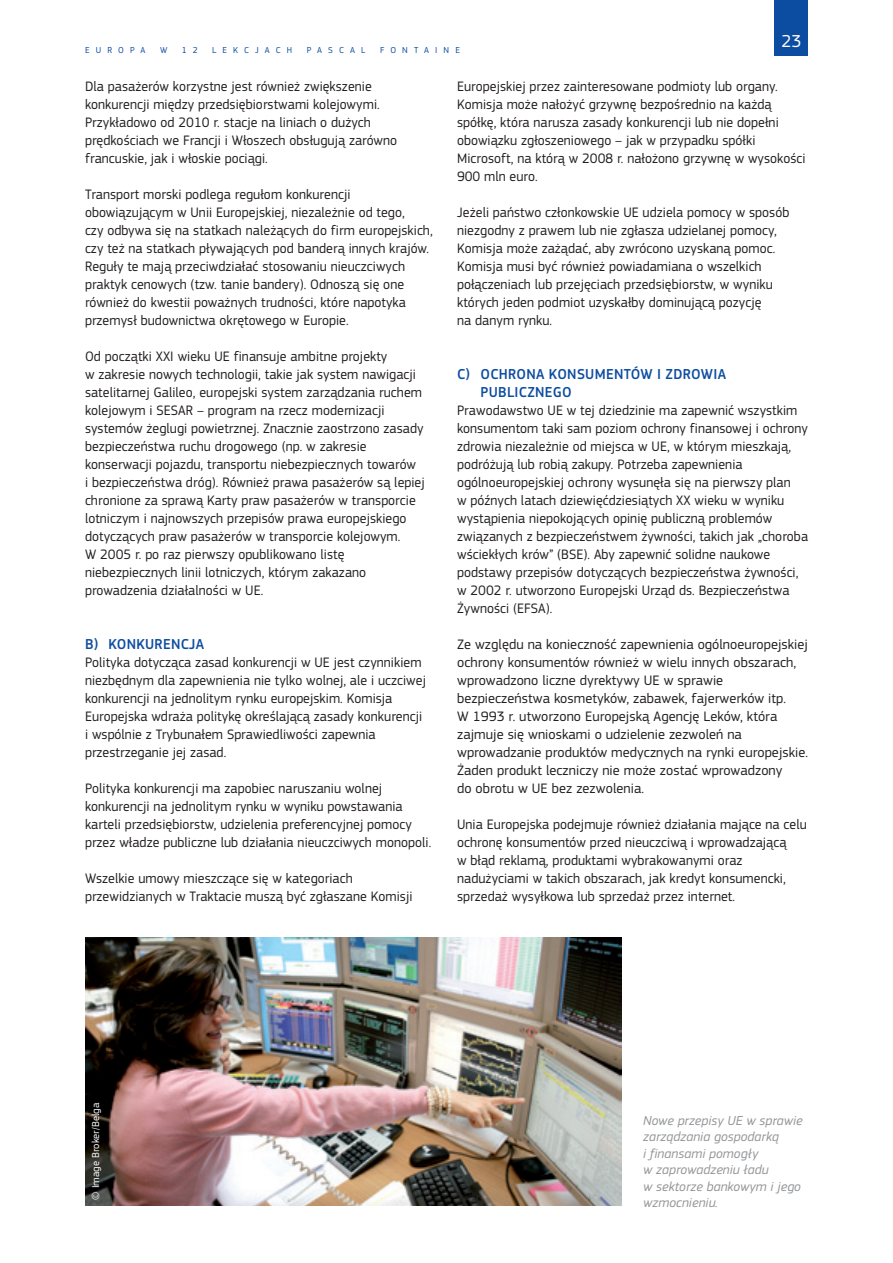
<style>
.page{position:relative;width:893px;height:1263px;background:#fff}
.page>*{position:absolute;margin:0;border:0;box-sizing:border-box;transform-origin:0 0}
.t1{font:18px "EC Square Sans Pro";color:#fff}
.Heading04{font:500 15px/18px "EC Square Sans Pro";letter-spacing:.02em;color:#0d4da1}
.BodyText{font:14.25px/18px "EC Square Sans Pro";letter-spacing:.005em;color:#231f20}
.legende_R{font:italic 13.5px/16.5px "EC Square Sans Pro";letter-spacing:.005em;color:#939598}
.copyright_copy{font:10.5px "EC Square Sans Pro";letter-spacing:.005em;color:#fff}
.t2{font:9px "EC Square Sans Pro";letter-spacing:.68em;color:#0d4da1}
</style>
<div class="page">
<div style="left:775px;top:0;width:33px;height:55px;background:#0d4da1"></div>
<img style="left:85px;top:937px;width:537px;height:269px">
<p class="t1" style="left:781px;top:30px;width:22px">23</p>
<p class="t2" style="left:85px;top:45px;width:62px">EUROPA</p>
<p class="t2" style="left:160px;top:45px;width:9px">W</p>
<p class="t2" style="left:182px;top:45px;width:17px">1 2</p>
<p class="t2" style="left:212px;top:45px;width:82px">LEKCJACH</p>
<p class="t2" style="left:307px;top:45px;width:60px">PASCAL</p>
<p class="t2" style="left:380px;top:45px;width:81px">FONTAINE</p>
<p class="BodyText" style="left:85px;top:78px;width:314px">Dla pasażerów korzystne jest również zwiększenie konkurencji między przedsiębiorstwami kolejowymi.<br>Przykładowo od 2010 r. stacje na liniach o dużych prędkościach we Francji i Włoszech obsługują zarówno francuskie, jak i włoskie pociągi.</p>
<p class="BodyText" style="left:85px;top:186px;width:349px">Transport morski podlega regułom konkurencji obowiązującym w Unii Europejskiej, niezależnie od tego,<br>czy odbywa się na statkach należących do firm europejskich, czy też na statkach pływających pod banderą innych krajów.<br>Reguły te mają przeciwdziałać stosowaniu nieuczciwych praktyk cenowych (tzw. tanie bandery). Odnoszą się one również do kwestii poważnych trudności, które napotyka przemysł budownictwa okrętowego w Europie.</p>
<p class="BodyText" style="left:85px;top:348px;width:341px">Od początki XXI wieku UE finansuje ambitne projekty<br>w zakresie nowych technologii, takie jak system nawigacji satelitarnej Galileo, europejski system zarządzania ruchem kolejowym i SESAR – program na rzecz modernizacji systemów żeglugi powietrznej. Znacznie zaostrzono zasady bezpieczeństwa ruchu drogowego (np. w zakresie konserwacji pojazdu, transportu niebezpiecznych towarów<br>i bezpieczeństwa dróg). Również prawa pasażerów są lepiej chronione za sprawą Karty praw pasażerów w transporcie lotniczym i najnowszych przepisów prawa europejskiego dotyczących praw pasażerów w transporcie kolejowym.<br>W 2005 r. po raz pierwszy opublikowano listę niebezpiecznych linii lotniczych, którym zakazano prowadzenia działalności w UE.</p>
<p class="BodyText" style="left:457px;top:78px;width:350px">Europejskiej przez zainteresowane podmioty lub organy.<br>Komisja może nałożyć grzywnę bezpośrednio na każdą spółkę, która narusza zasady konkurencji lub nie dopełni obowiązku zgłoszeniowego – jak w przypadku spółki Microsoft, na którą w 2008 r. nałożono grzywnę w wysokości 900 mln euro.</p>
<p class="BodyText" style="left:457px;top:204px;width:334px">Jeżeli państwo członkowskie UE udziela pomocy w sposób niezgodny z prawem lub nie zgłasza udzielanej pomocy, Komisja może zażądać, aby zwrócono uzyskaną pomoc.<br>Komisja musi być również powiadamiana o wszelkich połączeniach lub przejęciach przedsiębiorstw, w wyniku których jeden podmiot uzyskałby dominującą pozycję<br>na danym rynku.</p>
<p class="Heading04" style="left:481px;top:366px;width:247px;text-indent:-23px">C) OCHRONA KONSUMENTÓW I ZDROWIA<br>PUBLICZNEGO</p>
<p class="BodyText" style="left:457px;top:402px;width:353px">Prawodawstwo UE w tej dziedzinie ma zapewnić wszystkim konsumentom taki sam poziom ochrony finansowej i ochrony zdrowia niezależnie od miejsca w UE, w którym mieszkają, podróżują lub robią zakupy. Potrzeba zapewnienia ogólnoeuropejskiej ochrony wysunęła się na pierwszy plan<br>w późnych latach dziewięćdziesiątych XX wieku w wyniku wystąpienia niepokojących opinię publiczną problemów związanych z bezpieczeństwem żywności, takich jak „choroba wściekłych krów” (BSE). Aby zapewnić solidne naukowe podstawy przepisów dotyczących bezpieczeństwa żywności, w 2002 r. utworzono Europejski Urząd ds. Bezpieczeństwa Żywności (EFSA).</p>
<p class="BodyText" style="left:457px;top:636px;width:352px">Ze względu na konieczność zapewnienia ogólnoeuropejskiej ochrony konsumentów również w wielu innych obszarach, wprowadzono liczne dyrektywy UE w sprawie bezpieczeństwa kosmetyków, zabawek, fajerwerków itp.<br>W 1993 r. utworzono Europejską Agencję Leków, która zajmuje się wnioskami o udzielenie zezwoleń na wprowadzanie produktów medycznych na rynki europejskie.<br>Żaden produkt leczniczy nie może zostać wprowadzony<br>do obrotu w UE bez zezwolenia.</p>
<p class="BodyText" style="left:457px;top:816px;width:351px">Unia Europejska podejmuje również działania mające na celu ochronę konsumentów przed nieuczciwą i wprowadzającą<br>w błąd reklamą, produktami wybrakowanymi oraz nadużyciami w takich obszarach, jak kredyt konsumencki, sprzedaż wysyłkowa lub sprzedaż przez internet.</p>
<p class="Heading04" style="left:85px;top:636px;width:121px">B) KONKURENCJA</p>
<p class="BodyText" style="left:85px;top:654px;width:342px">Polityka dotycząca zasad konkurencji w UE jest czynnikiem niezbędnym dla zapewnienia nie tylko wolnej, ale i uczciwej konkurencji na jednolitym rynku europejskim. Komisja Europejska wdraża politykę określającą zasady konkurencji i wspólnie z Trybunałem Sprawiedliwości zapewnia przestrzeganie jej zasad.</p>
<p class="BodyText" style="left:85px;top:780px;width:348px">Polityka konkurencji ma zapobiec naruszaniu wolnej konkurencji na jednolitym rynku w wyniku powstawania karteli przedsiębiorstw, udzielenia preferencyjnej pomocy przez władze publiczne lub działania nieuczciwych monopoli.</p>
<p class="BodyText" style="left:85px;top:870px;width:329px">Wszelkie umowy mieszczące się w kategoriach przewidzianych w Traktacie muszą być zgłaszane Komisji</p>
<p class="copyright_copy" style="left:90px;top:1199px;width:98px;rotate:-90deg">© Image Broker/Belga</p>
<p class="legende_R" style="left:643px;top:1112px;width:161px">Nowe przepisy UE w sprawie zarządzania gospodarką<br>i finansami pomogły<br>w zaprowadzeniu ładu<br>w sektorze bankowym i jego wzmocnieniu.</p>
</div>
